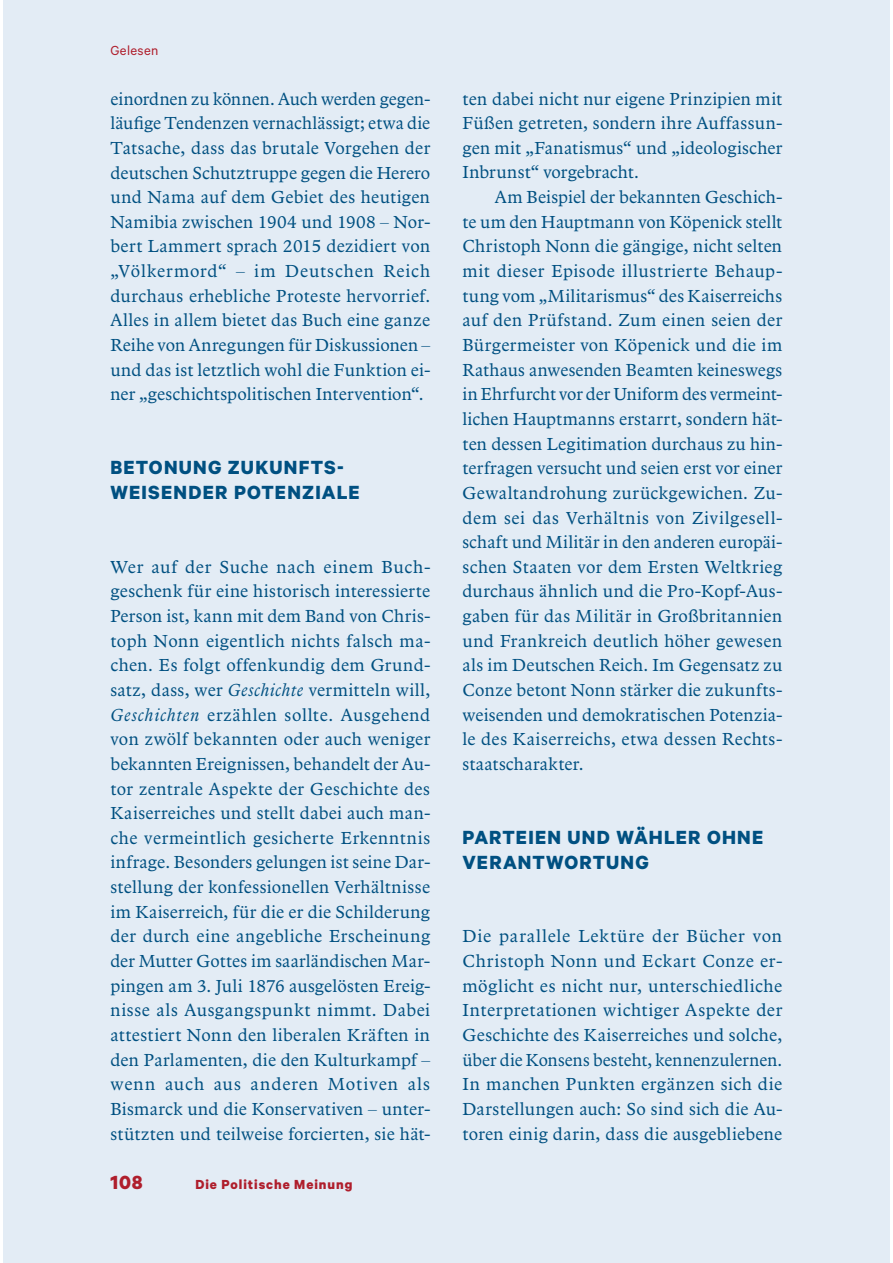
<style>
.page{position:relative;width:893px;height:1263px;background:#fff}
.page>*{position:absolute;margin:0;border:0;box-sizing:border-box;transform-origin:0 0}
.t1{font:700 21.45px/24.6px "Calibre";letter-spacing:.055em;color:#005081}
.t2{font:700 21.45px "Calibre";color:#af1e2c}
.t3{font:18px/24.6px "Arbesco DT";letter-spacing:.015em;color:#005081;text-align:justify}
.t4{font:700 14.85px "Calibre";letter-spacing:.065em;color:#af1e2c}
.t5{font:14.85px "Calibre";letter-spacing:.025em;color:#af1e2c}
.s1{font-style:italic}
</style>
<div class="page">
<div style="left:3px;top:0;width:887px;height:1263px;background:#e3ecf5"></div>
<p class="t5" style="left:110px;top:46px;width:50px">Gelesen</p>
<p class="t3" style="left:110px;top:88px;width:321px">einordnen zu können. Auch werden gegen&shy;läufige Tendenzen vernachlässigt; etwa die Tatsache, dass das brutale Vor gehen der deutschen Schutztruppe gegen die Herero und Nama auf dem Gebiet des heutigen Namibia zwischen 1904 und 1908 – Nor&shy;bert Lammert sprach 2015 dezidiert von „Völkermord“ – im Deutschen Reich durchaus erhebliche Proteste hervorrief.<br>Alles in allem bietet das Buch eine ganze Reihe von Anregungen für Dis kussionen – und das ist letztlich wohl die Funktion ei&shy;ner „geschichtspolitischen Intervention“.</p>
<p class="t1" style="left:110px;top:457px;width:251px">BETONUNG ZUKUNFTS-<br>WEISENDER POTENZIALE</p>
<p class="t3" style="left:110px;top:556px;width:321px">Wer auf der Suche nach einem Buch&shy;geschenk für eine historisch interessierte Person ist, kann mit dem Band von Chris&shy;toph Nonn eigentlich nichts falsch ma&shy;chen. Es folgt offenkundig dem Grund&shy;satz, dass, wer <span class="s1">Geschichte</span> vermitteln will, <span class="s1">Geschichten</span> erzählen sollte. Ausgehend von zwölf bekannten oder auch weniger bekannten Ereignissen, behandelt der Au&shy;tor zentrale Aspekte der Geschichte des Kaiserreiches und stellt dabei auch man&shy;che vermeintlich gesicherte Erkenntnis infrage. Besonders gelungen ist seine Dar&shy;stellung der konfessionellen Verhältnisse im Kaiserreich, für die er die Schilderung der durch eine angebliche Erscheinung der Mutter Gottes im saarländischen Mar&shy;pingen am 3. Juli 1876 ausgelösten Ereig&shy;nisse als Ausgangspunkt nimmt. Dabei attestiert Nonn den liberalen Kräften in den Parlamenten, die den Kulturkampf – wenn auch aus anderen Motiven als Bismarck und die Konservativen – unter&shy;stützten und teilweise forcierten, sie hät-</p>
<p class="t2" style="left:110px;top:1175px;width:34px">108</p>
<p class="t4" style="left:195px;top:1179px;width:158px">Die Politische Meinung</p>
<p class="t3" style="left:462px;top:87px;width:321px">ten dabei nicht nur eigene Prinzipien mit Füßen getreten, sondern ihre Auffassun&shy;gen mit „Fanatismus“ und „ideologischer Inbrunst“ vorgebracht.</p>
<p class="t3" style="left:462px;top:186px;width:321px;text-indent:32px">Am Beispiel der bekannten Geschich&shy;te um den Hauptmann von Köpenick stellt Christoph Nonn die gängige, nicht selten mit dieser Episode illustrierte Behaup&shy;tung vom „Militarismus“ des Kaiserreichs auf den Prüfstand. Zum einen seien der Bürgermeister von Köpenick und die im Rathaus anwesenden Beamten keineswegs in Ehrfurcht vor der Uniform des vermeint&shy;lichen Hauptmanns erstarrt, sondern hät&shy;ten dessen Legitimation durchaus zu hin&shy;terfragen versucht und seien erst vor einer Gewaltandrohung zurückgewichen. Zu&shy;dem sei das Verhältnis von Zivilgesell&shy;schaft und Militär in den anderen euro päi&shy;schen Staaten vor dem Ersten Weltkrieg durchaus ähnlich und die Pro-Kopf-Aus&shy;gaben für das Militär in Großbritannien und Frankreich deutlich höher gewesen als im Deutschen Reich. Im Gegensatz zu Conze betont Nonn stärker die zukunfts&shy;weisenden und demokratischen Potenzia&shy;le des Kaiserreichs, etwa dessen Rechts&shy;staatscharakter.</p>
<p class="t1" style="left:462px;top:826px;width:302px">PARTEIEN UND WÄHLER OHNE<br>VERANTWORTUNG</p>
<p class="t3" style="left:462px;top:925px;width:321px">Die parallele Lektüre der Bücher von Christoph Nonn und Eckart Conze er&shy;möglicht es nicht nur, unterschiedliche Interpretationen wichtiger Aspekte der Geschichte des Kaiserreiches und solche, über die Konsens besteht, kennenzulernen.<br>In manchen Punkten ergänzen sich die Darstellungen auch: So sind sich die Au&shy;toren einig darin, dass die ausgebliebene</p>
</div>
